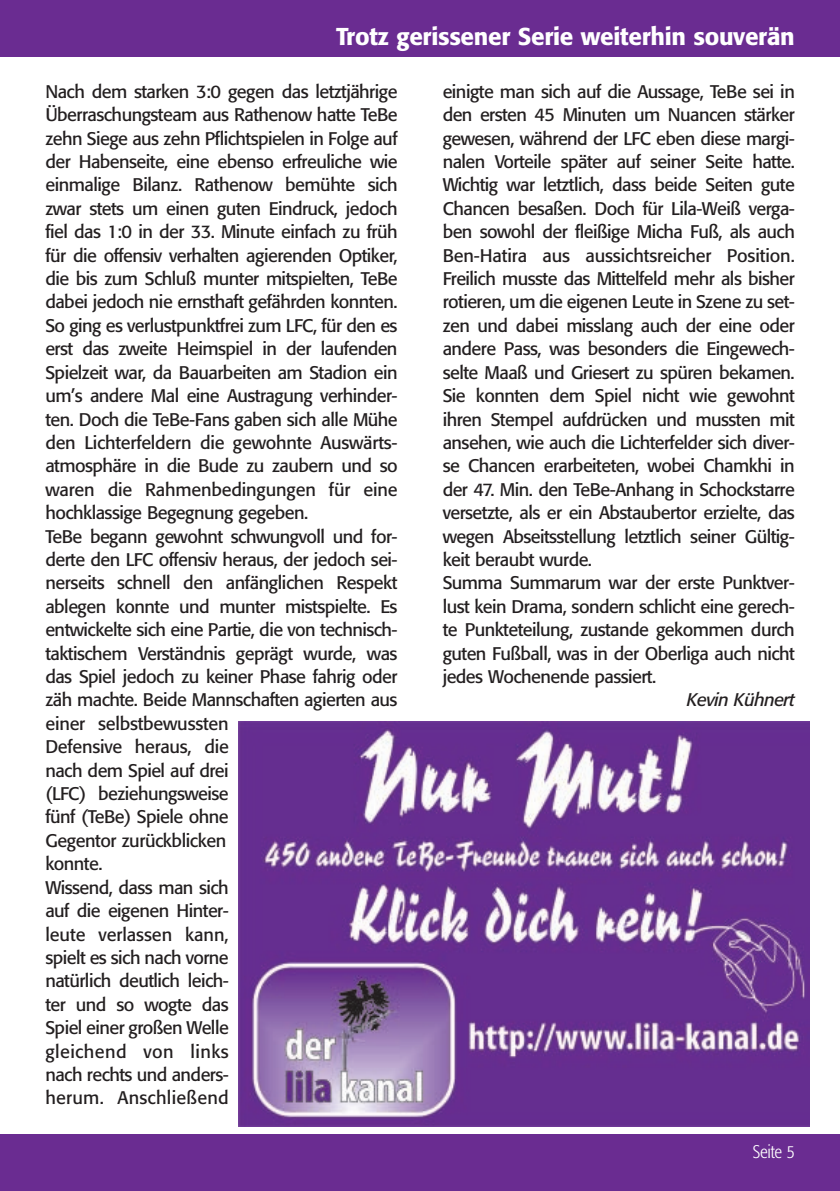
<style>
.page{position:relative;width:840px;height:1191px;background:#fff}
.page>*{position:absolute;margin:0;border:0;box-sizing:border-box;transform-origin:0 0}
.t1{font:500 24px "FO16";color:#fff}
.t2{font:18px/23.4px "FO16";letter-spacing:-.015em;color:#231f20}
.t3{font:italic 18px "FO16";letter-spacing:-.015em;color:#231f20}
.t4{font:300 condensed 18px "FO16";color:#fff}
</style>
<div class="page">
<div style="left:0;top:0;width:839px;height:57px;background:#6a2c91"></div>
<div style="left:0;top:1134px;width:839px;height:57px;background:#6a2c91"></div>
<img style="left:238px;top:722px;width:570px;height:404px">
<h1 class="t1" style="left:336px;top:23px;width:459px">Trotz gerissener Serie weiterhin souverän</h1>
<p class="t2" style="left:45px;top:80px;width:353px">Nach dem starken 3:0 gegen das letztjährige Überraschungsteam aus Rathenow hatte TeBe zehn Siege aus zehn Pflichtspielen in Folge auf der Habenseite, eine ebenso erfreuliche wie einmalige Bilanz. Rathenow bemühte sich zwar stets um einen guten Eindruck, jedoch fiel das 1:0 in der 33. Minute einfach zu früh für die offensiv verhalten agierenden Optiker, die bis zum Schluß munter mitspielten, TeBe dabei jedoch nie ernsthaft gefährden konnten.<br>So ging es verlustpunktfrei zum LFC, für den es erst das zweite Heimspiel in der laufenden Spielzeit war, da Bauarbeiten am Stadion ein um's andere Mal eine Austragung verhinder&shy;ten. Doch die TeBe-Fans gaben sich alle Mühe den Lichterfeldern die gewohnte Auswärts&shy;atmosphäre in die Bude zu zaubern und so waren die Rahmenbedingungen für eine hochklassige Begegnung gegeben.<br>TeBe begann gewohnt schwungvoll und for&shy;derte den LFC offensiv heraus, der jedoch sei&shy;nerseits schnell den anfänglichen Respekt ablegen konnte und munter mistspielte. Es entwickelte sich eine Partie, die von technisch&shy;taktischem Verständnis geprägt wurde, was das Spiel jedoch zu keiner Phase fahrig oder zäh machte. Beide Mannschaften agierten aus einer selbstbewussten<br>Defensive heraus, die<br>nach dem Spiel auf drei<br>(LFC) beziehungsweise<br>fünf (TeBe) Spiele ohne<br>Gegentor zurückblicken<br>konnte.<br>Wissend, dass man sich<br>auf die eigenen Hinter-<br>leute verlassen kann,<br>spielt es sich nach vorne<br>natürlich deutlich leich-<br>ter und so wogte das<br>Spiel einer großen Welle<br>gleichend von links<br>nach rechts und anders-<br>herum. Anschließend</p>
<p class="t2" style="left:442px;top:80px;width:353px">einigte man sich auf die Aussage, TeBe sei in den ersten 45 Minuten um Nuancen stärker gewesen, während der LFC eben diese margi&shy;nalen Vorteile später auf seiner Seite hatte.<br>Wichtig war letztlich, dass beide Seiten gute Chancen besaßen. Doch für Lila-Weiß verga&shy;ben sowohl der fleißige Micha Fuß, als auch Ben-Hatira aus aussichtsreicher Position.<br>Freilich musste das Mittelfeld mehr als bisher rotieren, um die eigenen Leute in Szene zu set&shy;zen und dabei misslang auch der eine oder andere Pass, was besonders die Eingewech&shy;selte Maaß und Griesert zu spüren bekamen.<br>Sie konnten dem Spiel nicht wie gewohnt ihren Stempel aufdrücken und mussten mit ansehen, wie auch die Lichterfelder sich diver&shy;se Chancen erarbeiteten, wobei Chamkhi in der 47. Min. den TeBe-Anhang in Schockstarre versetzte, als er ein Abstaubertor erzielte, das wegen Abseitsstellung letztlich seiner Gültig&shy;keit beraubt wurde.<br>Summa Summarum war der erste Punktver&shy;lust kein Drama, sondern schlicht eine gerech&shy;te Punkteteilung, zustande gekommen durch guten Fußball, was in der Oberliga auch nicht jedes Wochenende passiert.</p>
<p class="t3" style="left:686px;top:689px;width:109px">Kevin Kühnert</p>
<p class="t4" style="left:752px;top:1141px;width:43px">Seite 5</p>
</div>
